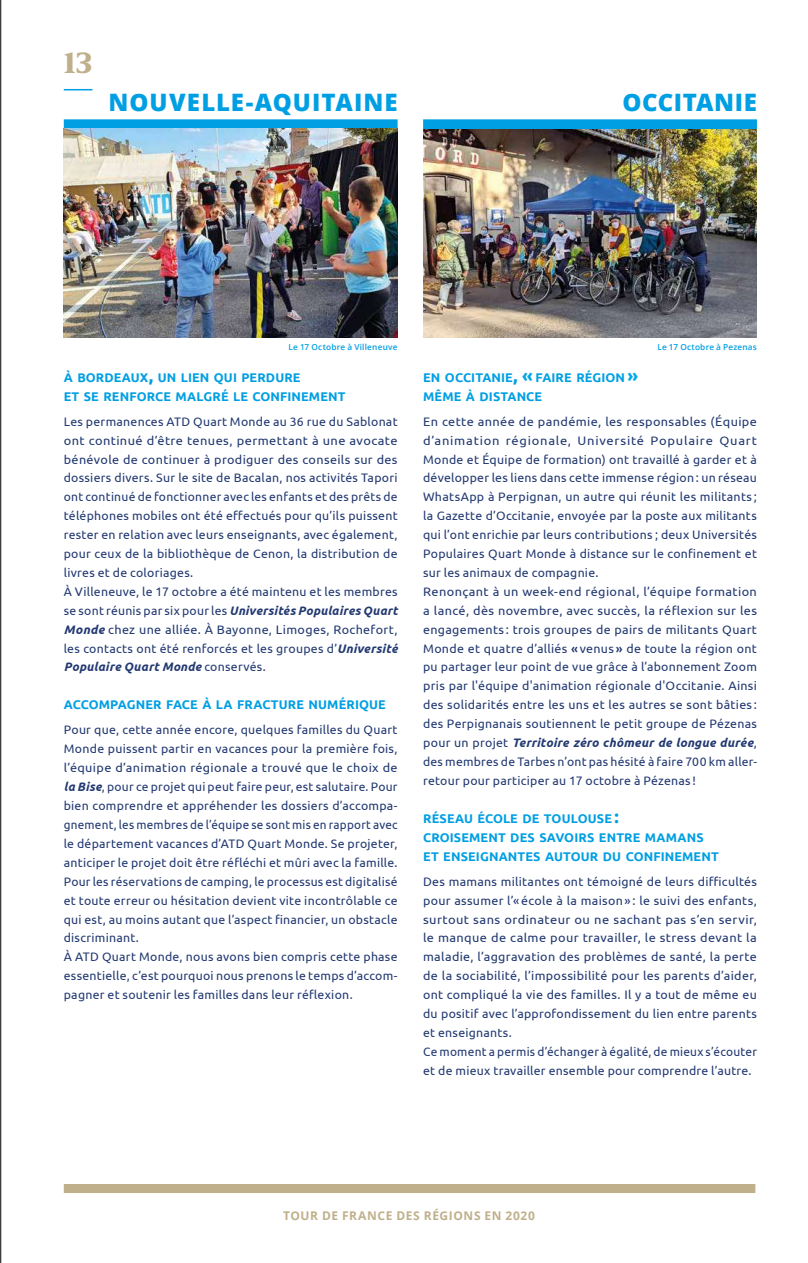
<style>
.page{position:relative;width:808px;height:1263px;background:#fff}
.page>*{position:absolute;margin:0;border:0;box-sizing:border-box;transform-origin:0 0}
.t1{font:900 30px "Breve Text";color:#bfb08b}
.t2{font:800 24px "Open Sans";letter-spacing:.03em;color:#009fe3}
.t3{font:700 12.6px/18.9px "Ubuntu";letter-spacing:.01em;color:#009fe3}
.t4{font:12.3px/18.9px "Ubuntu";letter-spacing:.02em;color:#223971}
.t5{font:12.3px/18.9px "Ubuntu";letter-spacing:.02em;color:#223971;scale:1.04 1}
.t6{font:700 12px "Open Sans";letter-spacing:.05em;color:#bfb08b}
.t7{font:600 8.25px "Open Sans";letter-spacing:.025em;color:#009fe3}
.s1{font-size:18px}
.s2{font-weight:700;font-style:italic}
.s3{font-size:18px;color:#00a8e7}
.s4{font-weight:500}
</style>
<div class="page">
<svg style="left:64px;top:89px;width:29px;height:1px"></svg>
<div style="left:64px;top:119px;width:334px;height:11px;background:#009fe3"></div>
<img style="left:64px;top:129px;width:334px;height:209px">
<div style="left:423px;top:119px;width:334px;height:11px;background:#009fe3"></div>
<img style="left:423px;top:130px;width:334px;height:207px">
<div style="left:64px;top:1184px;width:691px;height:9px;background:#bfb08b"></div>
<hr style="left:0;top:0;width:1px;height:1263px;background:#000">
<h1 class="t1" style="left:64px;top:45px;width:30px">13</h1>
<h2 class="t2" style="left:109px;top:84px;width:291px">NOUVELLE-AQUITAINE</h2>
<h2 class="t2" style="left:623px;top:84px;width:136px">OCCITANIE</h2>
<p class="t7" style="left:288px;top:341px;width:111px">Le 17 Octobre à Villeneuve</p>
<p class="t3" style="left:64px;top:367px;width:283px">À BORDEAUX<span class="s1">,</span> UN LIEN QUI PERDURE<br>ET SE RENFORCE MALGRÉ LE CONFINEMENT</p>
<p class="t4" style="left:64px;top:411px;width:335px">Les permanences ATD Quart Monde au 36 rue du Sablonat ont continué d’être tenues, permettant à une avocate bénévole de continuer à prodiguer des conseils sur des dossiers divers. Sur le site de Bacalan, nos activités Tapori ont continué de fonctionner avec les enfants et des prêts de téléphones mobiles ont été effectués pour qu’ils puissent rester en relation avec leurs enseignants, avec également, pour ceux de la bibliothèque de Cenon, la distribution de livres et de coloriages.<br>À Villeneuve, le 17 octobre a été maintenu et les membres se sont réunis par six pour les <span class="s2">Universités Populaires Quart Monde</span> chez une alliée. À Bayonne, Limoges, Rochefort, les contacts ont été renforcés et les groupes d’<span class="s2">Université Populaire Quart Monde</span> conservés.</p>
<p class="t3" style="left:64px;top:695px;width:324px">ACCOMPAGNER FACE À LA FRACTURE NUMÉRIQUE</p>
<p class="t4" style="left:64px;top:720px;width:335px">Pour que, cette année encore, quelques familles du Quart Monde puissent partir en vacances pour la première fois, l’équipe d’animation régionale a trouvé que le choix de <span class="s2">la Bise</span>, pour ce projet qui peut faire peur, est salutaire. Pour bien comprendre et appréhender les dossiers d’accompa&shy;gnement, les membres de l’équipe se sont mis en rapport avec le département vacances d’ATD Quart Monde. Se projeter, anticiper le projet doit être réfléchi et mûri avec la famille.<br>Pour les réservations de camping, le processus est digitalisé et toute erreur ou hésitation devient vite incontrôlable ce qui est, au moins autant que l’aspect financier, un obstacle discriminant.<br>À ATD Quart Monde, nous avons bien compris cette phase essentielle, c’est pourquoi nous prenons le temps d’accom&shy;pagner et soutenir les familles dans leur réflexion.</p>
<p class="t7" style="left:657px;top:341px;width:101px">Le 17 Octobre à Pezenas</p>
<p class="t3" style="left:423px;top:367px;width:217px">EN OCCITANIE<span class="s1">,</span> <span class="s3">«</span> FAIRE RÉGION <span class="s3">»<br></span>MÊME À DISTANCE</p>
<p class="t5" style="left:423px;top:411px;width:322px">En cette année de pandémie, les responsables (Équipe d’animation régionale, Université Populaire Quart Monde et Équipe de formation) ont travaillé à garder et à développer les liens dans cette immense région: un réseau WhatsApp à Perpignan, un autre qui réunit les militants ; la Gazette d’Occitanie, envoyée par la poste aux militants qui l’ont enrichie par leurs contributions ; deux Universités Populaires Quart Monde à distance sur le confinement et sur les animaux de compagnie.<br>Renonçant à un week-end régional, l’équipe formation a lancé, dès novembre, avec succès, la réflexion sur les engagements : trois groupes de pairs de militants Quart Monde et quatre d’alliés <span class="s4">«</span> venus <span class="s4">»</span> de toute la région ont pu partager leur point de vue grâce à l’abonnement Zoom pris par l'équipe d'animation régionale d'Occitanie. Ainsi des solidarités entre les uns et les autres se sont bâties : des Perpignanais soutiennent le petit groupe de Pézenas pour un projet <span class="s2">Territoire zéro chômeur de longue durée</span>, des membres de Tarbes n’ont pas hésité à faire 700 km aller&shy;retour pour participer au 17 octobre à Pézenas !</p>
<p class="t3" style="left:423px;top:808px;width:297px">RÉSEAU ÉCOLE DE TOULOUSE <span class="s1">:<br></span>CROISEMENT DES SAVOIRS ENTRE MAMANS<br>ET ENSEIGNANTES AUTOUR DU CONFINEMENT</p>
<p class="t4" style="left:423px;top:871px;width:335px">Des mamans militantes ont témoigné de leurs difficultés pour assumer l’« école à la maison» : le suivi des enfants, surtout sans ordinateur ou ne sachant pas s’en servir, le manque de calme pour travailler, le stress devant la maladie, l’aggravation des problèmes de santé, la perte de la sociabilité, l’impossibilité pour les parents d’aider, ont compliqué la vie des familles. Il y a tout de même eu du positif avec l’approfondissement du lien entre parents et enseignants.<br>Ce moment a permis d’échanger à égalité, de mieux s’écouter et de mieux travailler ensemble pour comprendre l’autre.</p>
<p class="t6" style="left:283px;top:1207px;width:254px">TOUR DE FRANCE DES RÉGIONS EN 2020</p>
</div>
